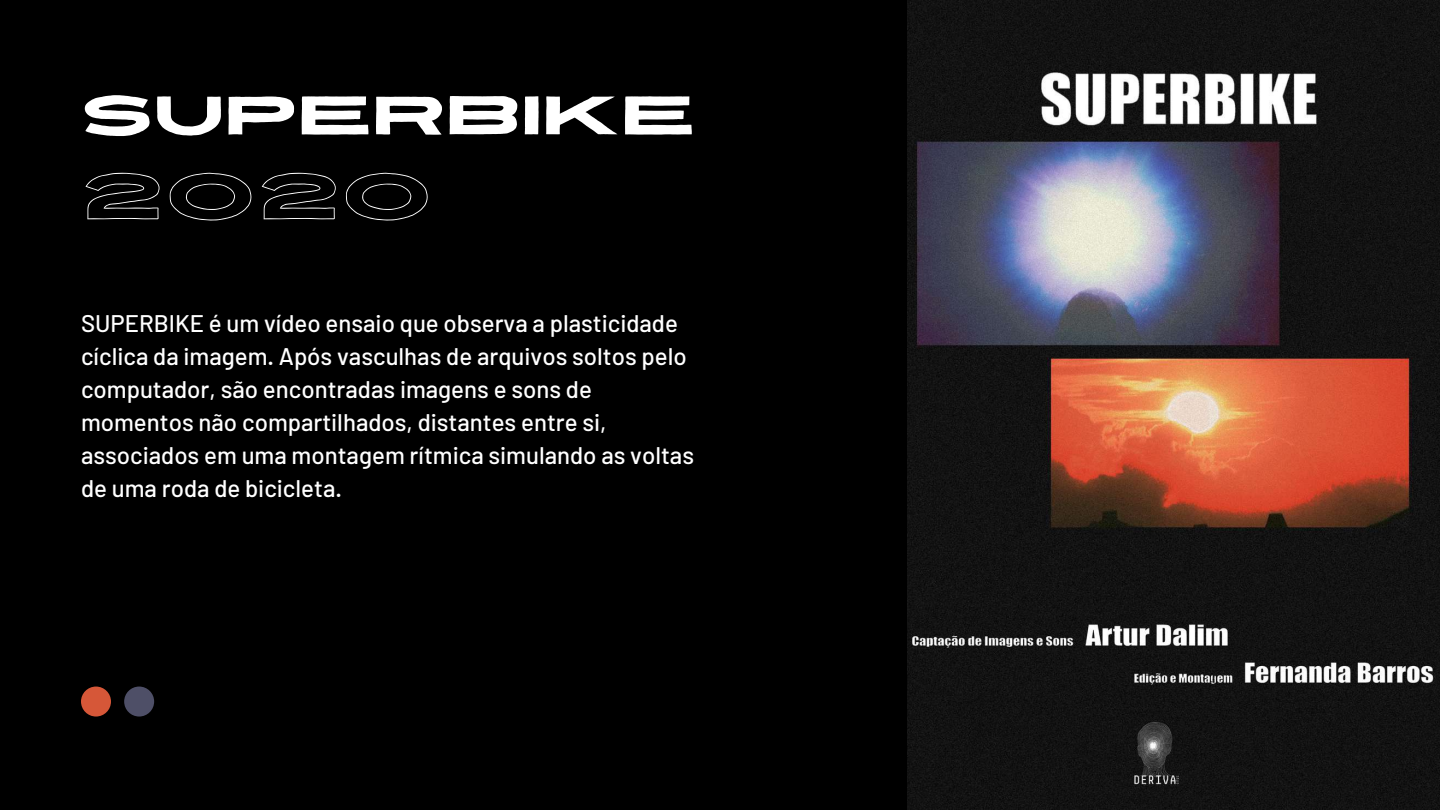
<style>
.page{position:relative;width:1440px;height:810px;background:#000}
.page>*{position:absolute;margin:0;border:0;box-sizing:border-box;transform-origin:0 0}
.t1{font:64px "Revive 80 Wide Outline";color:#fff}
.t2{font:expanded 54px "Revive 80";color:#fff}
.t3{font:500 24px/33px "Barlow";color:#fff}
</style>
<div class="page">
<div style="left:81px;top:687px;width:30px;height:30px;background:#d65738;border-radius:50%"></div>
<div style="left:124px;top:687px;width:30px;height:30px;background:#4e4f67;border-radius:50%"></div>
<img style="left:907px;top:0;width:533px;height:810px">
<h2 class="t2" style="left:81px;top:73px;width:616px">SUPERBIKE</h2>
<h1 class="t1" style="left:81px;top:150px;width:354px">2020</h1>
<p class="t3" style="left:81px;top:306px;width:615px">SUPERBIKE é um vídeo ensaio que observa a plasticidade cíclica da imagem. Após vasculhas de arquivos soltos pelo computador, são encontradas imagens e sons de momentos não compartilhados, distantes entre si, associados em uma montagem rítmica simulando as voltas de uma roda de bicicleta.</p>
</div>
